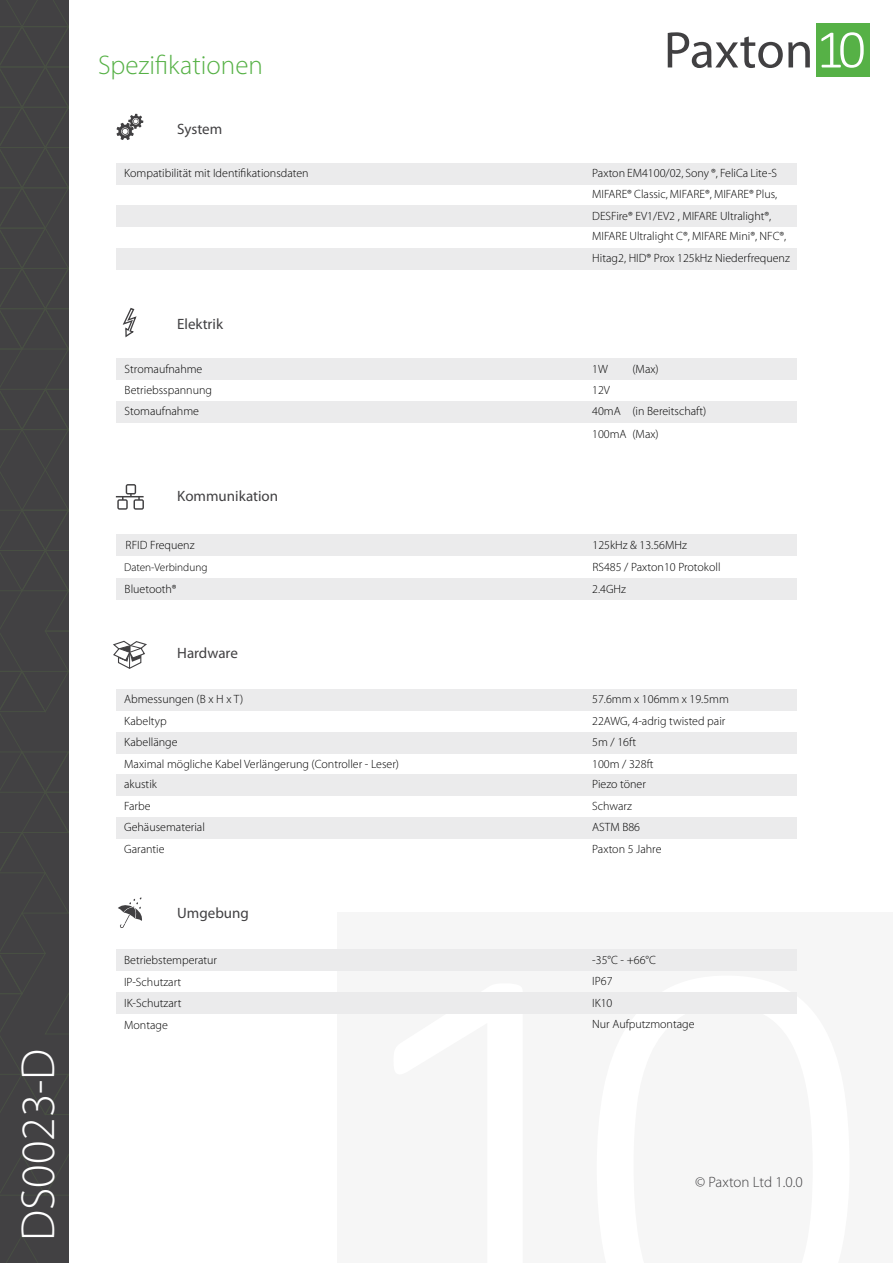
<style>
.page{position:relative;width:893px;height:1263px;background:#fff}
.page>*{position:absolute;margin:0;border:0;box-sizing:border-box;transform-origin:0 0}
.t1{font:300 48px "Myriad Pro";color:#fff}
.t2{font:300 27px "Myriad Pro";color:#56b146}
.t3{font:15px "Myriad Pro";color:#414042}
.t4{font:300 15px "Myriad Pro";letter-spacing:-.005em;color:#414042}
.t5{font:300 12px/20.9px "Myriad Pro";color:#000}
.t6{font:300 11.25px "Myriad Pro";color:#000}
</style>
<div class="page">
<div style="left:0;top:0;width:69px;height:1263px;background:#424143"></div>
<svg style="left:6px;top:1236px;width:32px;height:27px"></svg>
<svg style="left:0;top:0;width:69px;height:1196px"></svg>
<div style="left:337px;top:913px;width:556px;height:350px;background:#f6f6f6"></div>
<div style="left:816px;top:23px;width:53px;height:54px;background:#56b146"></div>
<svg style="left:821px;top:32px;width:43px;height:36px"></svg>
<svg style="left:668px;top:32px;width:142px;height:36px"></svg>
<div style="left:116px;top:163px;width:681px;height:22px;background:#ebebec"></div>
<div style="left:116px;top:248px;width:681px;height:21px;background:#ebebec"></div>
<div style="left:116px;top:206px;width:681px;height:21px;background:#ebebec"></div>
<svg style="left:117px;top:114px;width:26px;height:26px"></svg>
<svg style="left:118px;top:897px;width:24px;height:31px"></svg>
<div style="left:116px;top:359px;width:681px;height:21px;background:#ebebec"></div>
<div style="left:116px;top:534px;width:681px;height:21px;background:#ebebec"></div>
<div style="left:116px;top:689px;width:681px;height:22px;background:#ebebec"></div>
<div style="left:116px;top:774px;width:681px;height:22px;background:#ebebec"></div>
<div style="left:116px;top:732px;width:681px;height:21px;background:#ebebec"></div>
<div style="left:116px;top:817px;width:681px;height:21px;background:#ebebec"></div>
<div style="left:116px;top:950px;width:681px;height:21px;background:#ebebec"></div>
<div style="left:116px;top:578px;width:681px;height:21px;background:#ebebec"></div>
<div style="left:116px;top:992px;width:681px;height:21px;background:#ebebec"></div>
<div style="left:116px;top:401px;width:681px;height:22px;background:#ebebec"></div>
<svg style="left:113px;top:640px;width:34px;height:29px"></svg>
<svg style="left:116px;top:484px;width:28px;height:26px"></svg>
<svg style="left:122px;top:307px;width:15px;height:31px"></svg>
<h1 class="t1" style="left:9px;top:1241px;width:194px;rotate:-90deg">DS0023-D</h1>
<h2 class="t2" style="left:98px;top:49px;width:166px">Spezifikationen</h2>
<p class="t3" style="left:177px;top:119px;width:47px">System</p>
<p class="t5" style="left:124px;top:163px;width:186px">Kompatibilität mit Identifikationsdaten</p>
<p class="t5" style="left:592px;top:163px;width:196px">Paxton EM4100/02, Sony ®, FeliCa Lite-S MIFARE® Classic, MIFARE®, MIFARE® Plus, DESFire® EV1/EV2 , MIFARE Ultralight®, MIFARE Ultralight C®, MIFARE Mini®, NFC®,</p>
<p class="t3" style="left:177px;top:315px;width:47px">Elektrik</p>
<p class="t5" style="left:592px;top:248px;width:199px">Hitag2, HID® Prox 125kHz Niederfrequenz</p>
<p class="t5" style="left:125px;top:358px;width:79px">Stromaufnahme</p>
<p class="t5" style="left:592px;top:358px;width:17px">1W</p>
<p class="t5" style="left:632px;top:358px;width:28px">(Max)</p>
<p class="t5" style="left:632px;top:400px;width:75px;line-height:22.6px">(in Bereitschaft) (Max)</p>
<p class="t5" style="left:125px;top:379px;width:89px">Betriebsspannung</p>
<p class="t5" style="left:592px;top:379px;width:19px">12V</p>
<p class="t5" style="left:125px;top:400px;width:76px">Stomaufnahme</p>
<p class="t5" style="left:592px;top:400px;width:36px;line-height:22.6px">40mA<br>100mA</p>
<p class="t3" style="left:177px;top:487px;width:102px">Kommunikation</p>
<p class="t5" style="left:126px;top:534px;width:70px">RFID Frequenz</p>
<p class="t5" style="left:592px;top:534px;width:130px;line-height:22.2px">125kHz &amp; 13.56MHz<br>RS485 / Paxton10 Protokoll<br>2.4GHz</p>
<p class="t6" style="left:124px;top:560px;width:85px">Daten-Verbindung</p>
<p class="t5" style="left:125px;top:579px;width:54px">Bluetooth®</p>
<p class="t3" style="left:177px;top:644px;width:62px">Hardware</p>
<p class="t5" style="left:124px;top:689px;width:121px">Abmessungen (B x H x T)</p>
<p class="t5" style="left:592px;top:689px;width:138px">57.6mm x 106mm x 19.5mm</p>
<p class="t5" style="left:124px;top:710px;width:44px">Kabeltyp</p>
<p class="t5" style="left:592px;top:710px;width:135px">22AWG, 4-adrig twisted pair</p>
<p class="t5" style="left:124px;top:731px;width:55px">Kabellänge</p>
<p class="t5" style="left:592px;top:731px;width:45px">5m / 16ft</p>
<p class="t5" style="left:124px;top:753px;width:276px">Maximal mögliche Kabel Verlängerung (Controller - Leser)</p>
<p class="t5" style="left:592px;top:753px;width:63px">100m / 328ft</p>
<p class="t5" style="left:124px;top:774px;width:34px">akustik</p>
<p class="t5" style="left:592px;top:774px;width:55px">Piezo töner</p>
<p class="t5" style="left:124px;top:795px;width:28px">Farbe</p>
<p class="t5" style="left:592px;top:795px;width:41px">Schwarz</p>
<p class="t5" style="left:124px;top:816px;width:82px;line-height:22px">Gehäusematerial<br>Garantie</p>
<p class="t5" style="left:592px;top:816px;width:71px;line-height:22px">ASTM B86<br>Paxton 5 Jahre</p>
<p class="t3" style="left:177px;top:904px;width:73px">Umgebung</p>
<p class="t5" style="left:124px;top:948px;width:95px;line-height:22.8px">Betriebstemperatur<br>IP-Schutzart</p>
<p class="t5" style="left:124px;top:1014px;width:45px">Montage</p>
<p class="t5" style="left:124px;top:992px;width:59px">IK-Schutzart</p>
<p class="t5" style="left:592px;top:949px;width:104px;line-height:21.5px">-35°C - +66°C<br>IP67<br>IK10<br>Nur Aufputzmontage</p>
<p class="t4" style="left:695px;top:1172px;width:109px">© Paxton Ltd 1.0.0</p>
</div>
